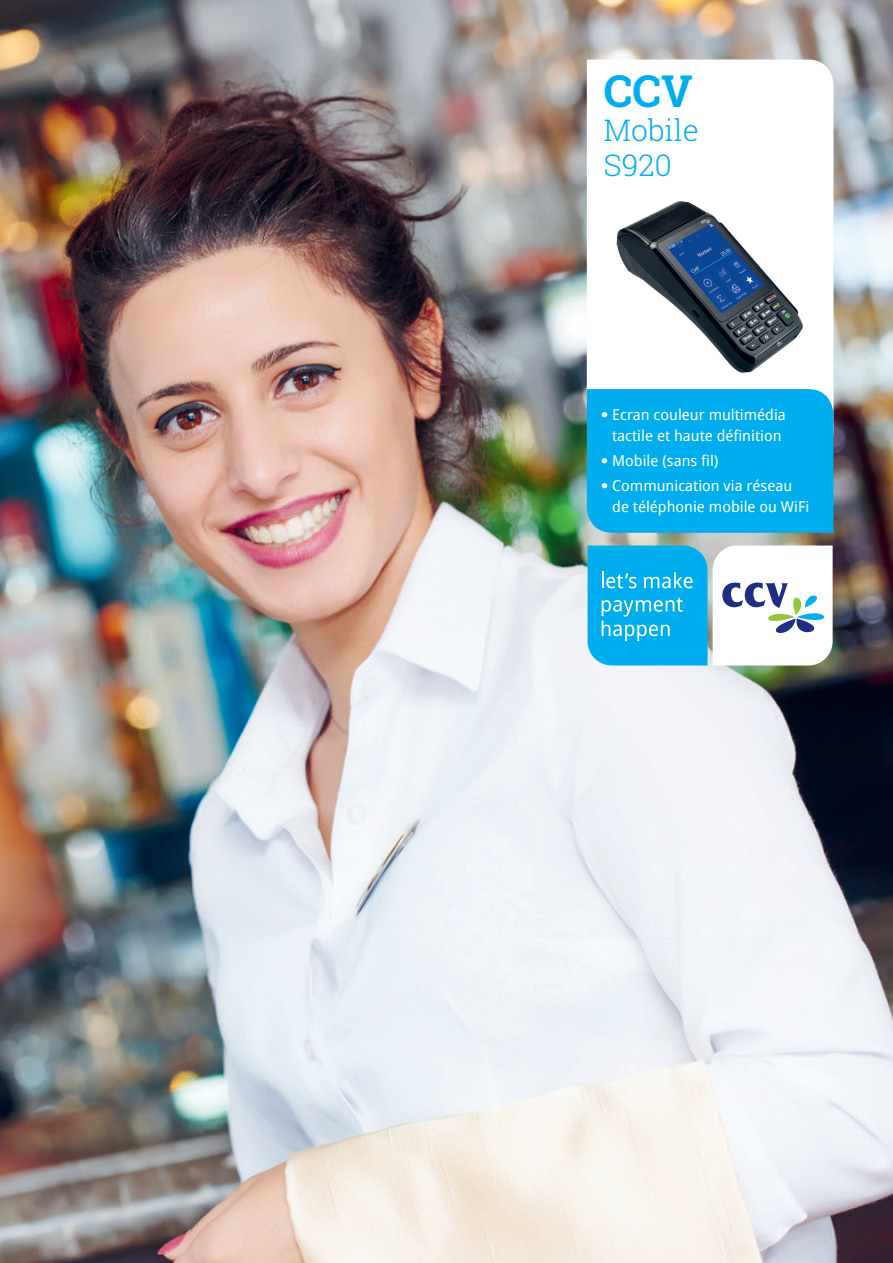
<style>
.page{position:relative;width:893px;height:1263px;background:#fff}
.page>*{position:absolute;margin:0;border:0;box-sizing:border-box;transform-origin:0 0}
.t1{font:700 44.25px "Roboto Slab";color:#00aeef}
.t2{font:300 30px/34.5px "Roboto Slab";color:#00aeef}
.t3{font:15px/21px "Droid Sans";color:#fff;text-align:center}
.s1{font-family:"Helvetica Neue"}
</style>
<div class="page">
<img style="left:0;top:0;width:893px;height:1263px">
<svg style="left:587px;top:60px;width:246px;height:329px"></svg>
<div style="left:587px;top:389px;width:246px;height:144px;background:#00aeef"></div>
<svg style="left:588px;top:545px;width:119px;height:120px;background:#18b5ef"></svg>
<svg style="left:713px;top:545px;width:120px;height:120px"></svg>
<img style="left:611px;top:196px;width:197px;height:181px">
<h1 class="t1" style="left:604px;top:61px;width:91px">CCV</h1>
<h2 class="t2" style="left:604px;top:113px;width:97px">Mobile<br>S920</h2>
<p class="t3" style="left:601px;top:404px;width:187px"><span class="s1">•</span> Ecran couleur multimédia tactile et haute définition</p>
<p class="t3" style="left:601px;top:450px;width:119px"><span class="s1">•</span> Mobile (sans fil)</p>
<p class="t3" style="left:612px;top:475px;width:199px;text-align:left;text-indent:-11px"><span class="s1">•</span> Communication via réseau de téléphonie mobile ou WiFi</p>
</div>
